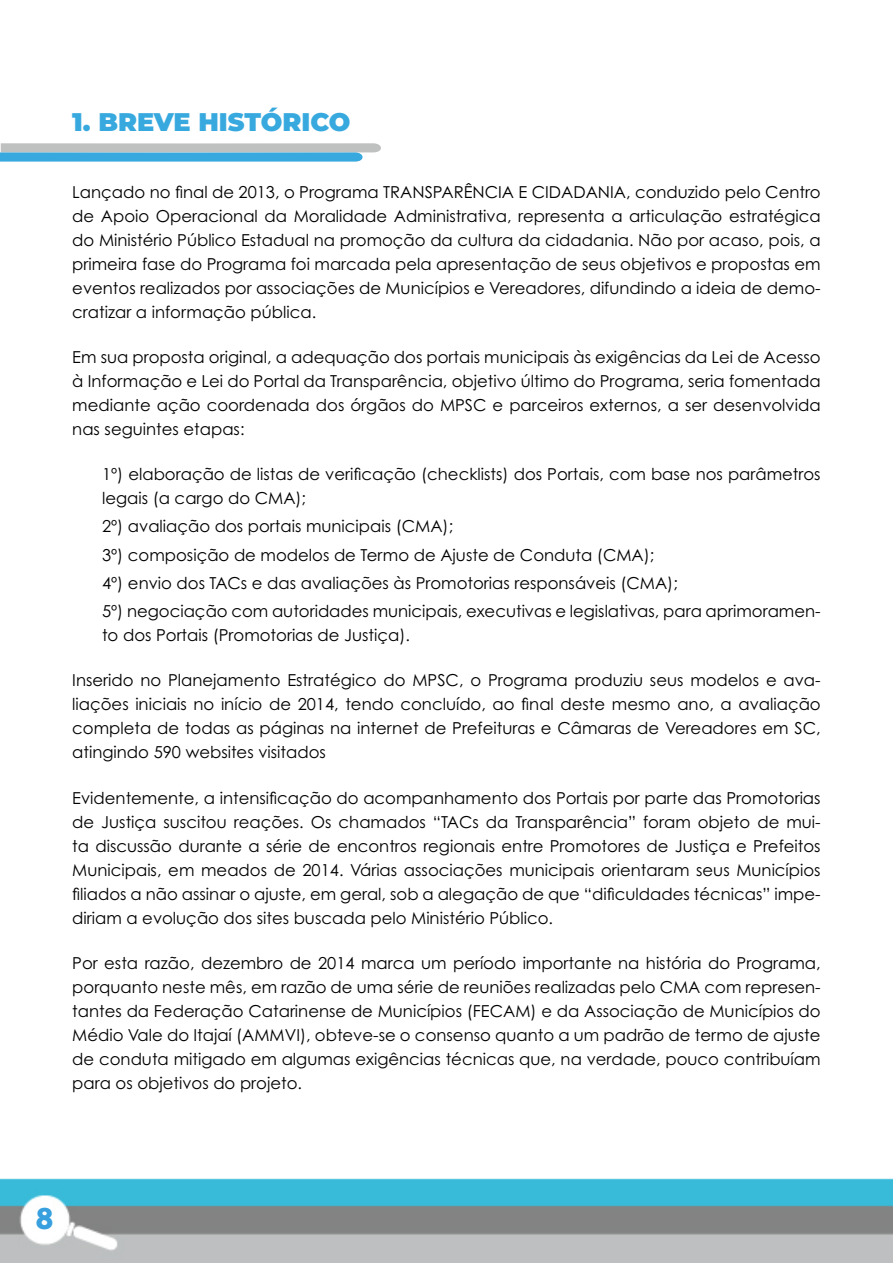
<style>
.page{position:relative;width:893px;height:1263px;background:#fff}
.page>*{position:absolute;margin:0;border:0;box-sizing:border-box;transform-origin:0 0}
.t1{font:30px "Chunk Five";color:#38a0df}
.t2{font:900 25.5px "Montserrat";color:#38a9de}
.t3{font:16.5px/24px "Century Gothic Pro";color:#000;text-align:justify}
</style>
<div class="page">
<img style="left:0;top:1178px;width:892px;height:85px">
<svg style="left:0;top:143px;width:381px;height:19px;background:#87bbd3"></svg>
<h2 class="t2" style="left:72px;top:103px;width:280px">1. BREVE HISTÓRICO</h2>
<p class="t3" style="left:72px;top:179px;width:750px">Lançado no final de 2013, o Programa TRANSPARÊNCIA E CIDADANIA, conduzido pelo Centro de Apoio Operacional da Moralidade Administrativa, representa a articulação estratégica do Ministério Público Estadual na promoção da cultura da cidadania. Não por acaso, pois, a primeira fase do Programa foi marcada pela apresentação de seus objetivos e propostas em eventos realizados por associações de Municípios e Vereadores, difundindo a ideia de demo&shy;cratizar a informação pública.</p>
<p class="t3" style="left:72px;top:345px;width:750px">Em sua proposta original, a adequação dos portais municipais às exigências da Lei de Acesso à Informação e Lei do Portal da Transparência, objetivo último do Programa, seria fomentada mediante ação coordenada dos órgãos do MPSC e parceiros externos, a ser desenvolvida nas seguintes etapas:</p>
<p class="t3" style="left:102px;top:462px;width:720px">1º) elaboração de listas de verificação (checklists) dos Portais, com base nos parâmetros legais (a cargo do CMA);</p>
<p class="t3" style="left:102px;top:512px;width:720px;line-height:28.2px;text-align:left">2º) avaliação dos portais municipais (CMA);<br>3º) composição de modelos de Termo de Ajuste de Conduta (CMA);<br>4º) envio dos TACs e das avaliações às Promotorias responsáveis (CMA);<br>5º) negociação com autoridades municipais, executivas e legislativas, para aprimoramen-</p>
<p class="t3" style="left:102px;top:623px;width:309px">to dos Portais (Promotorias de Justiça).</p>
<p class="t3" style="left:72px;top:668px;width:750px">Inserido no Planejamento Estratégico do MPSC, o Programa produziu seus modelos e ava&shy;liações iniciais no início de 2014, tendo concluído, ao final deste mesmo ano, a avaliação completa de todas as páginas na internet de Prefeituras e Câmaras de Vereadores em SC, atingindo 590 websites visitados</p>
<p class="t3" style="left:72px;top:786px;width:750px">Evidentemente, a intensificação do acompanhamento dos Portais por parte das Promotorias de Justiça suscitou reações. Os chamados “TACs da Transparência” foram objeto de mui&shy;ta discussão durante a série de encontros regionais entre Promotores de Justiça e Prefeitos Municipais, em meados de 2014. Várias associações municipais orientaram seus Municípios filiados a não assinar o ajuste, em geral, sob a alegação de que “dificuldades técnicas” impe&shy;diriam a evolução dos sites buscada pelo Ministério Público.</p>
<p class="t3" style="left:72px;top:951px;width:750px">Por esta razão, dezembro de 2014 marca um período importante na história do Programa, porquanto neste mês, em razão de uma série de reuniões realizadas pelo CMA com represen&shy;tantes da Federação Catarinense de Municípios (FECAM) e da Associação de Municípios do Médio Vale do Itajaí (AMMVI), obteve-se o consenso quanto a um padrão de termo de ajuste de conduta mitigado em algumas exigências técnicas que, na verdade, pouco contribuíam para os objetivos do projeto.</p>
<h1 class="t1" style="left:36px;top:1200px;width:18px">8</h1>
</div>
